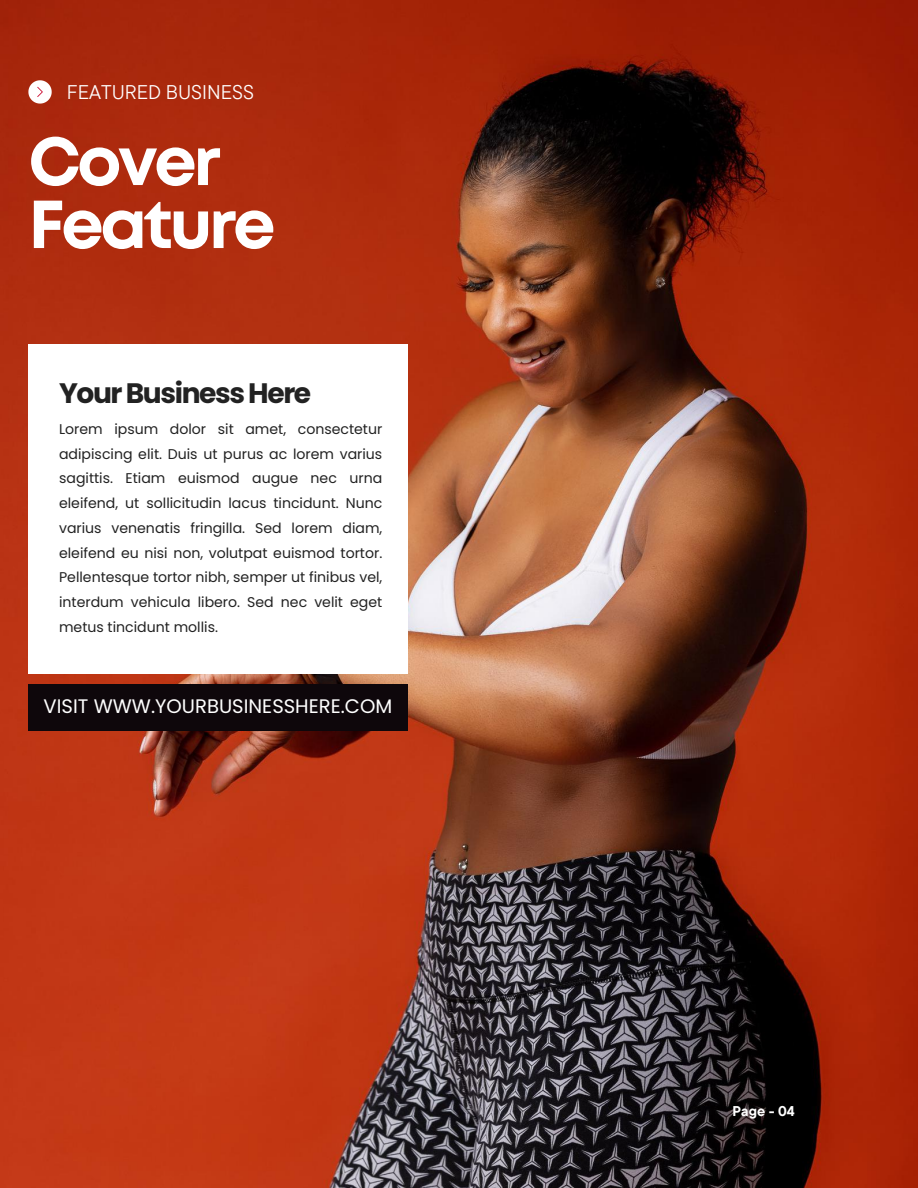
<style>
.page{position:relative;width:918px;height:1188px;background:#fff}
.page>*{position:absolute;margin:0;border:0;box-sizing:border-box;transform-origin:0 0}
.t1{font:700 67.8px/63px "Mont";letter-spacing:-.05em;color:#fff}
.t2{font:700 28.2px "Poppins";letter-spacing:-.05em;color:#222}
.t3{font:19.8px "TT Commons Pro";color:#fff}
.t4{font:19.5px "Poppins";color:#fff}
.t5{font:14.1px/24.8px "Poppins";color:#222;text-align:justify}
.t6{font:700 14.1px "TT Commons Pro";color:#fff}
</style>
<div class="page">
<img style="left:0;top:0;width:918px;height:1188px">
<svg style="left:28px;top:80px;width:24px;height:24px"></svg>
<div style="left:28px;top:345px;width:379px;height:329px;background:#fff"></div>
<div style="left:28px;top:684px;width:379px;height:47px;background:#0e070b"></div>
<h3 class="t3" style="left:67px;top:79px;width:189px">FEATURED BUSINESS</h3>
<h1 class="t1" style="left:28px;top:135px;width:249px">Cover<br>Feature</h1>
<h2 class="t2" style="left:59px;top:373px;width:254px">Your Business Here</h2>
<p class="t5" style="left:59px;top:416px;width:325px">Lorem ipsum dolor sit amet, consectetur adipiscing elit. Duis ut purus ac lorem varius sagittis. Etiam euismod augue nec urna eleifend, ut sollicitudin lacus tincidunt. Nunc varius venenatis fringilla. Sed lorem diam, eleifend eu nisi non, volutpat euismod tortor.<br>Pellentesque tortor nibh, semper ut finibus vel, interdum vehicula libero. Sed nec velit eget metus tincidunt mollis.</p>
<h3 class="t4" style="left:44px;top:693px;width:350px">VISIT WWW.YOURBUSINESSHERE.COM</h3>
<p class="t6" style="left:733px;top:1102px;width:64px">Page - 04</p>
</div>
